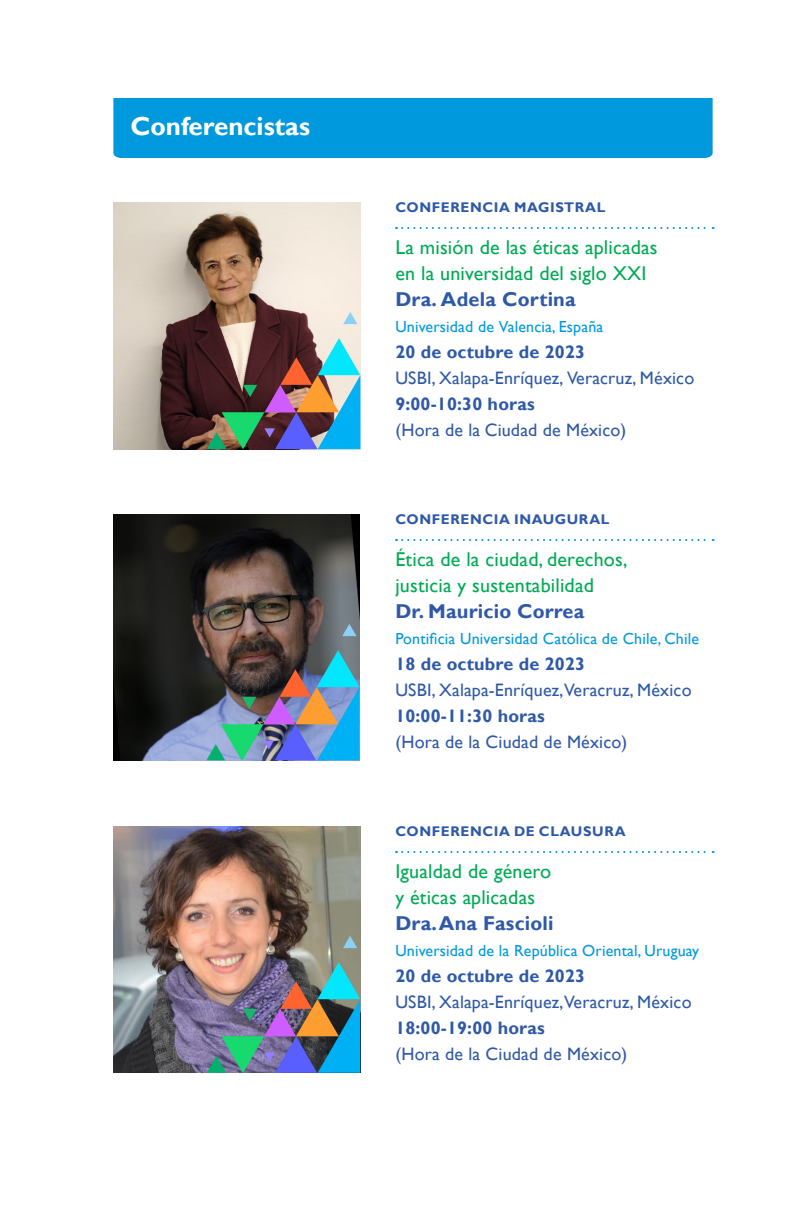
<style>
.page{position:relative;width:792px;height:1224px;background:#fff}
.page>*{position:absolute;margin:0;border:0;box-sizing:border-box;transform-origin:0 0}
.Párrafo_indentado{font:700 26px "Gill Sans";color:#fff}
.Párrafo_indentado-2{font:20px/26px "Gill Sans";letter-spacing:.01em;color:#00aa54}
.Párrafo_indentado-3{font:700 20px "Gill Sans";letter-spacing:.01em;color:#2f59a8}
.Párrafo_indentado-4{font:18px "Gill Sans";letter-spacing:.01em;color:#2f59a8}
.Párrafo_indentado-5{font:700 18px "Gill Sans";letter-spacing:.01em;color:#2f59a8}
.Párrafo_indentado-6{font:16px "Gill Sans";letter-spacing:.01em;color:#09d}
.Párrafo_indentado-7{font:700 14px "Gill Sans";letter-spacing:.04em;color:#2f59a8}
</style>
<div class="page">
<img style="left:113px;top:202px;width:247px;height:247px">
<svg style="left:343px;top:312px;width:14px;height:12px"></svg>
<svg style="left:207px;top:338px;width:153px;height:111px;background:#686c72"></svg>
<img style="left:113px;top:514px;width:247px;height:246px">
<svg style="left:342px;top:624px;width:14px;height:12px"></svg>
<img style="left:206px;top:650px;width:154px;height:110px">
<img style="left:113px;top:826px;width:247px;height:247px">
<svg style="left:343px;top:936px;width:14px;height:12px"></svg>
<img style="left:207px;top:962px;width:153px;height:111px">
<div style="left:113px;top:98px;width:600px;height:60px;background:#09d"></div>
<svg style="left:396px;top:227px;width:318px;height:2px"></svg>
<svg style="left:396px;top:539px;width:318px;height:2px"></svg>
<svg style="left:396px;top:851px;width:318px;height:2px"></svg>
<p class="Párrafo_indentado" style="left:130px;top:111px;width:181px">Conferencistas</p>
<p class="Párrafo_indentado-7" style="left:395px;top:199px;width:211px">CONFERENCIA MAGISTRAL</p>
<p class="Párrafo_indentado-2" style="left:395px;top:235px;width:264px">La misión de las éticas aplicadas en la universidad del siglo XXI</p>
<p class="Párrafo_indentado-3" style="left:395px;top:287px;width:182px">Dra. Adela Cortina</p>
<p class="Párrafo_indentado-6" style="left:395px;top:317px;width:210px">Universidad de Valencia, España</p>
<p class="Párrafo_indentado-5" style="left:395px;top:341px;width:191px">20 de octubre de 2023</p>
<p class="Párrafo_indentado-4" style="left:395px;top:367px;width:300px">USBI, Xalapa-Enríquez, Veracruz, México</p>
<p class="Párrafo_indentado-5" style="left:395px;top:393px;width:141px">9:00-10:30 horas</p>
<p class="Párrafo_indentado-4" style="left:395px;top:419px;width:233px">(Hora de la Ciudad de México)</p>
<p class="Párrafo_indentado-7" style="left:395px;top:511px;width:216px">CONFERENCIA INAUGURAL</p>
<p class="Párrafo_indentado-2" style="left:395px;top:547px;width:234px">Ética de la ciudad, derechos, justicia y sustentabilidad</p>
<p class="Párrafo_indentado-3" style="left:395px;top:599px;width:191px">Dr. Mauricio Correa</p>
<p class="Párrafo_indentado-6" style="left:395px;top:629px;width:305px">Pontificia Universidad Católica de Chile, Chile</p>
<p class="Párrafo_indentado-5" style="left:395px;top:653px;width:191px">18 de octubre de 2023</p>
<p class="Párrafo_indentado-4" style="left:395px;top:679px;width:298px">USBI, Xalapa-Enríquez,Veracruz, México</p>
<p class="Párrafo_indentado-5" style="left:395px;top:705px;width:151px">10:00-11:30 horas</p>
<p class="Párrafo_indentado-4" style="left:395px;top:731px;width:233px">(Hora de la Ciudad de México)</p>
<p class="Párrafo_indentado-7" style="left:395px;top:823px;width:232px">CONFERENCIA DE CLAUSURA</p>
<p class="Párrafo_indentado-2" style="left:395px;top:859px;width:157px">Igualdad de género</p>
<p class="Párrafo_indentado-2" style="left:395px;top:885px;width:141px">y éticas aplicadas</p>
<p class="Párrafo_indentado-3" style="left:395px;top:911px;width:160px">Dra. Ana Fascioli</p>
<p class="Párrafo_indentado-6" style="left:395px;top:941px;width:305px">Universidad de la República Oriental, Uruguay</p>
<p class="Párrafo_indentado-5" style="left:395px;top:965px;width:191px">20 de octubre de 2023</p>
<p class="Párrafo_indentado-4" style="left:395px;top:991px;width:298px">USBI, Xalapa-Enríquez,Veracruz, México</p>
<p class="Párrafo_indentado-5" style="left:395px;top:1017px;width:151px">18:00-19:00 horas</p>
<p class="Párrafo_indentado-4" style="left:395px;top:1043px;width:233px">(Hora de la Ciudad de México)</p>
</div>
